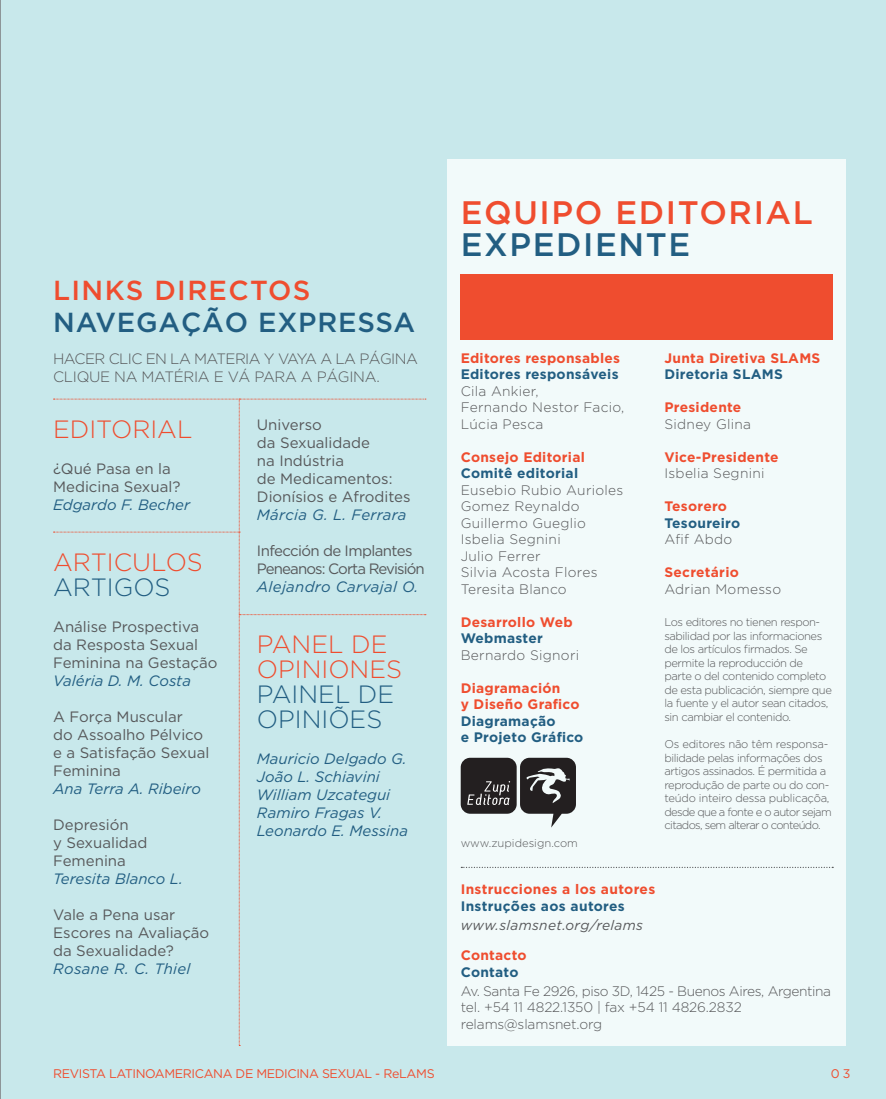
<style>
.page{position:relative;width:886px;height:1099px;background:#fff}
.page>*{position:absolute;margin:0;border:0;box-sizing:border-box;transform-origin:0 0}
.t1{font:500 32.5px "Gotham HTF";letter-spacing:.05em;color:#ef4d2f}
.t2{font:500 32.5px "Gotham HTF";letter-spacing:.05em;color:#225e82}
.t3{font:500 27.5px "Gotham HTF";letter-spacing:.03em;color:#225e82}
.t4{font:500 27.5px "Gotham HTF";letter-spacing:.05em;color:#ef4d2f}
.t5{font:300 25px/25px "Gotham HTF";color:#ef4d2f}
.t6{font:300 25px/25px "Gotham HTF";color:#225e82}
.t7{font:15px/18px "Gotham HTF";color:#57585a}
.t8{font:italic 15px/18px "Gotham HTF";color:#225e82}
.t9{font:300 15px/18px "Gotham HTF";letter-spacing:-.04em;color:#57585a}
.t10{font:italic 15px "Gotham HTF";letter-spacing:.02em;color:#225e82}
.t11{font:15px/18px "Gotham HTF";letter-spacing:-.06em;color:#57585a}
.t12{font:300 13.75px/16.5px "Gotham HTF";letter-spacing:.02em;color:#57585a}
.t13{font:700 13.75px/16.5px "Gotham HTF";letter-spacing:.02em;color:#ef4d2f}
.t14{font:700 13.75px/16.5px "Gotham HTF";letter-spacing:.02em;color:#225e82}
.t15{font:300 13.75px/16.5px "Gotham HTF";letter-spacing:-.03em;color:#57585a}
.t16{font:italic 13.75px "Gotham HTF";letter-spacing:.025em;color:#57585a}
.t17{font:12.5px "Gotham HTF";letter-spacing:-.03em;color:#ef4d2f}
.t18{font:300 11.25px/13.5px "Gotham HTF";letter-spacing:-.04em;color:#57585a}
.t19{font:300 11.25px "Gotham HTF";color:#57585a}
</style>
<div class="page">
<div style="left:1px;top:0;width:885px;height:1098px;background:#c8e8eb"></div>
<hr style="left:0;top:0;width:1px;height:1098px;background:#808285">
<div style="left:448px;top:159px;width:398px;height:886px;background:#f2fafa"></div>
<div style="left:461px;top:274px;width:372px;height:65px;background:#ef4d2f"></div>
<svg style="left:461px;top:866px;width:372px;height:2px"></svg>
<div style="left:53px;top:399px;width:373px;height:647px;background:#c8e8eb"></div>
<svg style="left:520px;top:757px;width:56px;height:70px"></svg>
<div style="left:461px;top:757px;width:56px;height:56px;background:#231f20;border-radius:10px"></div>
<svg style="left:467px;top:781px;width:43px;height:24px"></svg>
<h2 class="t4" style="left:53px;top:274px;width:259px">LINKS DIRECTOS</h2>
<h2 class="t3" style="left:53px;top:307px;width:364px">NAVEGAÇÃO EXPRESSA</h2>
<h3 class="t9" style="left:53px;top:349px;width:366px">HACER CLIC EN LA MATERIA Y VAYA A LA PÁGINA<br>CLIQUE NA MATÉRIA E VÁ PARA A PÁGINA.</h3>
<h3 class="t7" style="left:257px;top:415px;width:155px">Universo<br>da Sexualidade<br>na Indústria<br>de Medicamentos:<br>Dionísios e Afrodites</h3>
<h3 class="t10" style="left:257px;top:506px;width:151px">Márcia G. L. Ferrara</h3>
<h3 class="t11" style="left:257px;top:541px;width:169px">Infección de Implantes<br>Peneanos: Corta Revisión</h3>
<h3 class="t10" style="left:257px;top:578px;width:163px">Alejandro Carvajal O.</h3>
<h3 class="t5" style="left:53px;top:416px;width:141px">EDITORIAL</h3>
<h3 class="t7" style="left:53px;top:459px;width:129px">¿Qué Pasa en la<br>Medicina Sexual?</h3>
<h3 class="t8" style="left:53px;top:495px;width:138px">Edgardo F. Becher</h3>
<h3 class="t5" style="left:53px;top:549px;width:151px">ARTICULOS</h3>
<h3 class="t6" style="left:53px;top:574px;width:119px">ARTIGOS</h3>
<h3 class="t7" style="left:53px;top:617px;width:166px">Análise Prospectiva da Resposta Sexual<br>Feminina na Gestação</h3>
<h3 class="t8" style="left:53px;top:671px;width:139px">Valéria D. M. Costa</h3>
<h3 class="t7" style="left:53px;top:707px;width:158px">A Força Muscular<br>do Assoalho Pélvico e a Satisfação Sexual<br>Feminina</h3>
<h3 class="t8" style="left:53px;top:779px;width:149px">Ana Terra A. Ribeiro</h3>
<h3 class="t7" style="left:53px;top:815px;width:96px">Depresión<br>y Sexualidad<br>Femenina</h3>
<h3 class="t8" style="left:53px;top:869px;width:131px">Teresita Blanco L.</h3>
<h3 class="t7" style="left:53px;top:905px;width:158px">Vale a Pena usar<br>Escores na Avaliação da Sexualidade?</h3>
<h3 class="t10" style="left:53px;top:960px;width:139px">Rosane R. C. Thiel</h3>
<h3 class="t5" style="left:257px;top:631px;width:147px">PANEL DE<br>OPINIONES</h3>
<h3 class="t6" style="left:257px;top:681px;width:139px">PAINEL DE<br>OPINIÕES</h3>
<h3 class="t8" style="left:257px;top:749px;width:153px">Mauricio Delgado G.<br>João L. Schiavini<br>William Uzcategui<br>Ramiro Fragas V.<br>Leonardo E. Messina</h3>
<h1 class="t1" style="left:461px;top:194px;width:354px">EQUIPO EDITORIAL</h1>
<h1 class="t2" style="left:461px;top:226px;width:231px">EXPEDIENTE</h1>
<p class="t13" style="left:461px;top:349px;width:161px">Editores responsables</p>
<p class="t14" style="left:461px;top:365px;width:159px">Editores responsáveis</p>
<p class="t12" style="left:461px;top:382px;width:165px">Cila Ankier,<br>Fernando Nestor Facio,<br>Lúcia Pesca</p>
<p class="t13" style="left:461px;top:448px;width:126px">Consejo Editorial</p>
<p class="t14" style="left:461px;top:464px;width:119px">Comitê editorial</p>
<p class="t12" style="left:461px;top:481px;width:164px">Eusebio Rubio Aurioles<br>Gomez Reynaldo<br>Guillermo Gueglio<br>Isbelia Segnini<br>Julio Ferrer<br>Silvia Acosta Flores<br>Teresita Blanco</p>
<p class="t13" style="left:461px;top:613px;width:114px">Desarrollo Web</p>
<p class="t14" style="left:461px;top:629px;width:84px">Webmaster</p>
<p class="t12" style="left:461px;top:646px;width:120px">Bernardo Signori</p>
<p class="t13" style="left:461px;top:679px;width:120px">Diagramación<br>y Diseño Grafico</p>
<p class="t14" style="left:461px;top:712px;width:124px">Diagramação<br>e Projeto Gráfico</p>
<p class="t19" style="left:461px;top:836px;width:119px">www.zupidesign.com</p>
<p class="t13" style="left:664px;top:349px;width:157px">Junta Diretiva SLAMS</p>
<p class="t14" style="left:664px;top:365px;width:120px">Diretoria SLAMS</p>
<p class="t13" style="left:664px;top:398px;width:78px">Presidente</p>
<p class="t12" style="left:664px;top:415px;width:88px">Sidney Glina</p>
<p class="t13" style="left:664px;top:448px;width:116px">Vice-Presidente</p>
<p class="t12" style="left:664px;top:465px;width:102px">Isbelia Segnini</p>
<p class="t13" style="left:664px;top:497px;width:64px">Tesorero</p>
<p class="t14" style="left:664px;top:514px;width:77px">Tesoureiro</p>
<p class="t12" style="left:664px;top:531px;width:69px">Afif Abdo</p>
<p class="t13" style="left:664px;top:563px;width:76px">Secretário</p>
<p class="t12" style="left:664px;top:580px;width:118px">Adrian Momesso</p>
<p class="t18" style="left:664px;top:615px;width:169px">Los editores no tienen respon&shy;sabilidad por las informaciones de los artículos firmados. Se permite la reproducción de parte o del contenido completo de esta publicación, siempre que la fuente y el autor sean citados, sin cambiar el contenido.</p>
<p class="t18" style="left:664px;top:737px;width:169px">Os editores não têm responsa&shy;bilidade pelas informações dos artigos assinados. É permitida a reprodução de parte ou do con&shy;teúdo inteiro dessa publicaçõa, desde que a fonte e o autor sejam citados, sem alterar o conteúdo.</p>
<p class="t13" style="left:461px;top:880px;width:196px">Instrucciones a los autores</p>
<p class="t14" style="left:461px;top:897px;width:166px">Instruções aos autores</p>
<p class="t16" style="left:461px;top:917px;width:184px">www.slamsnet.org/relams</p>
<p class="t13" style="left:461px;top:946px;width:67px">Contacto</p>
<p class="t14" style="left:461px;top:963px;width:59px">Contato</p>
<p class="t15" style="left:461px;top:982px;width:372px">Av. Santa Fe 2926, piso 3D, 1425 - Buenos Aires, Argentina tel. +54 11 4822.1350 | fax +54 11 4826.2832 relams@slamsnet.org</p>
<p class="t17" style="left:53px;top:1066px;width:383px">REVISTA LATINOAMERICANA DE MEDICINA SEXUAL - ReLAMS</p>
<p class="t17" style="left:831px;top:1066px;width:21px">0 3</p>
</div>
